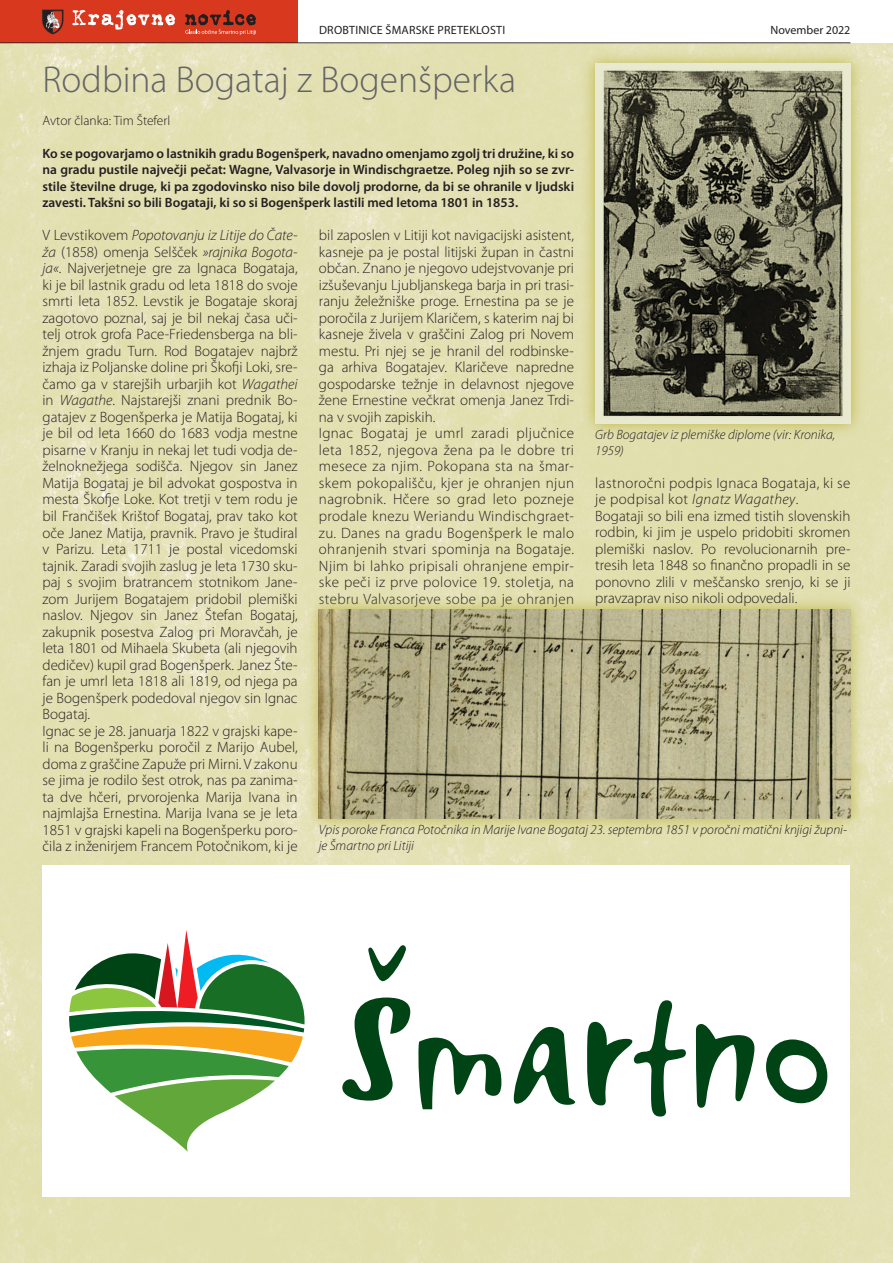
<style>
.page{position:relative;width:893px;height:1263px;background:#fff}
.page>*{position:absolute;margin:0;border:0;box-sizing:border-box;transform-origin:0 0}
.NASLOV_članka{font:300 37.5px "Myriad Pro";color:#636366}
.BESEDILO{font:300 15px/16.5px "Myriad Pro";color:#231f20;text-align:justify}
.BESEDILO-2{font:300 15px/16.5px "Myriad Pro";letter-spacing:.025em;color:#231f20}
.Besedilo_semibold_UV{font:600 13.5px/16.5px "Myriad Pro";color:#231f20;text-align:justify}
.Podpisi_k_slikam{font:italic 300 13.5px/16.5px "Myriad Pro";color:#231f20}
.Avtor_clanka{font:300 13.5px "Myriad Pro";color:#231f20}
.t1{font:12px "Myriad Pro";letter-spacing:.02em;color:#231f20}
.t2{font:12px "Myriad Pro";color:#231f20}
.s1{font-style:italic}
</style>
<div class="page">
<div style="left:0;top:0;width:298px;height:43px;background:#d8381e"></div>
<svg style="left:42px;top:10px;width:21px;height:24px"></svg>
<svg style="left:72px;top:10px;width:103px;height:20px"></svg>
<svg style="left:185px;top:10px;width:71px;height:25px"></svg>
<img style="left:0;top:43px;width:893px;height:1220px">
<div style="left:43px;top:865px;width:807px;height:332px;background:#fff"></div>
<svg style="left:69px;top:930px;width:236px;height:222px"></svg>
<svg style="left:342px;top:945px;width:68px;height:155px"></svg>
<svg style="left:418px;top:1037px;width:83px;height:72px"></svg>
<svg style="left:514px;top:1027px;width:61px;height:78px"></svg>
<svg style="left:587px;top:1000px;width:99px;height:116px"></svg>
<svg style="left:696px;top:1024px;width:58px;height:84px"></svg>
<svg style="left:766px;top:1039px;width:61px;height:64px"></svg>
<svg style="left:581px;top:49px;width:283px;height:389px;background:#dbd89e"></svg>
<img style="left:595px;top:64px;width:255px;height:359px">
<svg style="left:305px;top:595px;width:560px;height:237px;background:#dad79f"></svg>
<img style="left:319px;top:610px;width:531px;height:209px">
<p class="t1" style="left:319px;top:23px;width:188px">DROBTINICE ŠMARSKE PRETEKLOSTI</p>
<p class="t2" style="left:770px;top:23px;width:82px">November 2022</p>
<p class="NASLOV_članka" style="left:43px;top:57px;width:475px">Rodbina Bogataj z Bogenšperka</p>
<p class="Avtor_clanka" style="left:43px;top:112px;width:129px">Avtor članka: Tim Šteferl</p>
<p class="Besedilo_semibold_UV" style="left:43px;top:145px;width:533px">Ko se pogovarjamo o lastnikih gradu Bogenšperk, navadno omenjamo zgolj tri družine, ki so na gradu pustile največji pečat: Wagne, Valvasorje in Windischgraetze. Poleg njih so se zvr&shy;stile številne druge, ki pa zgodovinsko niso bile dovolj prodorne, da bi se ohranile v ljudski zavesti. Takšni so bili Bogataji, ki so si Bogenšperk lastili med letoma 1801 in 1853.</p>
<p class="BESEDILO" style="left:43px;top:227px;width:257px">V Levstikovem <span class="s1">Popotovanju iz Litije do Čate&shy;ža</span> (1858) omenja Selšček <span class="s1">»rajnika Bogota&shy;ja«</span>. Najverjetneje gre za Ignaca Bogataja, ki je bil lastnik gradu od leta 1818 do svoje smrti leta 1852. Levstik je Bogataje skoraj zagotovo poznal, saj je bil nekaj časa uči&shy;telj otrok grofa Pace-Friedensberga na bli&shy;žnjem gradu Turn. Rod Bogatajev najbrž izhaja iz Poljanske doline pri Škofji Loki, sre&shy;čamo ga v starejših urbarjih kot <span class="s1">Wagathei </span>in <span class="s1">Wagathe</span>. Najstarejši znani prednik Bo&shy;gatajev z Bogenšperka je Matija Bogataj, ki je bil od leta 1660 do 1683 vodja mestne pisarne v Kranju in nekaj let tudi vodja de&shy;želnoknežjega sodišča. Njegov sin Janez Matija Bogataj je bil advokat gospostva in mesta Škofje Loke. Kot tretji v tem rodu je bil Frančišek Krištof Bogataj, prav tako kot oče Janez Matija, pravnik. Pravo je študiral v Parizu. Leta 1711 je postal vicedomski tajnik. Zaradi svojih zaslug je leta 1730 sku&shy;paj s svojim bratrancem stotnikom Jane&shy;zom Jurijem Bogatajem pridobil plemiški naslov. Njegov sin Janez Štefan Bogataj, zakupnik posestva Zalog pri Moravčah, je leta 1801 od Mihaela Skubeta (ali njegovih dedičev) kupil grad Bogenšperk. Janez Šte&shy;fan je umrl leta 1818 ali 1819, od njega pa je Bogenšperk podedoval njegov sin Ignac Bogataj.</p>
<p class="BESEDILO" style="left:43px;top:722px;width:257px">Ignac se je 28. januarja 1822 v grajski kape&shy;li na Bogenšperku poročil z Marijo Aubel, doma z graščine Zapuže pri Mirni. V zakonu se jima je rodilo šest otrok, nas pa zanima&shy;ta dve hčeri, prvorojenka Marija Ivana in najmlajša Ernestina. Marija Ivana se je leta 1851 v grajski kapeli na Bogenšperku poro&shy;čila z inženirjem Francem Potočnikom, ki je</p>
<p class="BESEDILO" style="left:319px;top:227px;width:257px">bil zaposlen v Litiji kot navigacijski asistent, kasneje pa je postal litijski župan in častni občan. Znano je njegovo udejstvovanje pri izšuševanju Ljubljanskega barja in pri trasi&shy;ranju želežniške proge. Ernestina pa se je poročila z Jurijem Klaričem, s katerim naj bi kasneje živela v graščini Zalog pri Novem mestu. Pri njej se je hranil del rodbinske&shy;ga arhiva Bogatajev. Klaričeve napredne gospodarske težnje in delavnost njegove žene Ernestine večkrat omenja Janez Trdi&shy;na v svojih zapiskih.</p>
<p class="BESEDILO" style="left:319px;top:425px;width:257px">Ignac Bogataj je umrl zaradi pljučnice leta 1852, njegova žena pa le dobre tri mesece za njim. Pokopana sta na šmar&shy;skem pokopališču, kjer je ohranjen njun nagrobnik. Hčere so grad leto pozneje prodale knezu Weriandu Windischgraet&shy;zu. Danes na gradu Bogenšperk le malo ohranjenih stvari spominja na Bogataje.<br>Njim bi lahko pripisali ohranjene empir&shy;ske peči iz prve polovice 19. stoletja, na stebru Valvasorjeve sobe pa je ohranjen</p>
<p class="Podpisi_k_slikam" style="left:595px;top:426px;width:241px">Grb Bogatajev iz plemiške diplome (vir: Kronika,<br>1959)</p>
<p class="BESEDILO-2" style="left:595px;top:474px;width:257px">lastnoročni podpis Ignaca Bogataja, ki se je podpisal kot <span class="s1">Ignatz Wagathey</span>.</p>
<p class="BESEDILO" style="left:595px;top:507px;width:257px">Bogataji so bili ena izmed tistih slovenskih rodbin, ki jim je uspelo pridobiti skromen plemiški naslov. Po revolucionarnih pre&shy;tresih leta 1848 so finančno propadli in se ponovno zlili v meščansko srenjo, ki se ji pravzaprav niso nikoli odpovedali.</p>
<p class="Podpisi_k_slikam" style="left:319px;top:821px;width:530px">Vpis poroke Franca Potočnika in Marije Ivane Bogataj 23. septembra 1851 v poročni matični knjigi župni&shy;je Šmartno pri Litiji</p>
</div>
